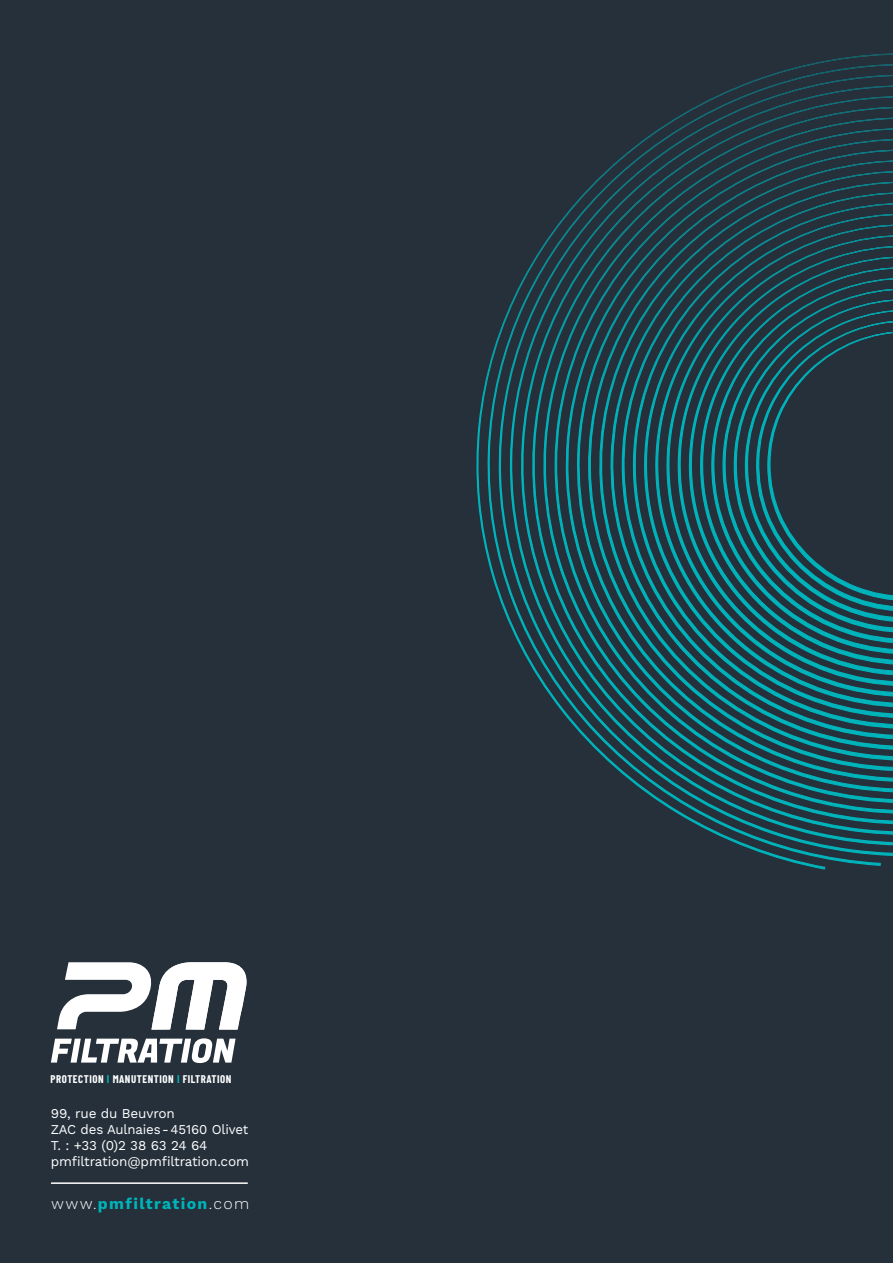
<style>
.page{position:relative;width:893px;height:1263px;background:#25303b}
.page>*{position:absolute;margin:0;border:0;box-sizing:border-box;transform-origin:0 0}
.t1{font:700 15.75px "Work Sans";letter-spacing:.09em;color:#00b3ba}
.t2{font:13.5px/16.2px "Work Sans";letter-spacing:-.01em;color:#fff}
.t3{font:700 10.8px "Barlow Condensed";letter-spacing:.05em;color:#fff}
.s1{color:#00b3ba}
.s2{font-weight:300;color:#fff}
</style>
<div class="page">
<svg style="left:476px;top:53px;width:417px;height:817px"></svg>
<hr style="left:51px;top:1182px;width:197px;height:2px;background:#fff">
<svg style="left:51px;top:1038px;width:185px;height:25px"></svg>
<svg style="left:57px;top:962px;width:190px;height:68px"></svg>
<p class="t3" style="left:50px;top:1072px;width:183px">PROTECTION <span class="s1">I</span> MANUTENTION <span class="s1">I</span> FILTRATION</p>
<p class="t2" style="left:51px;top:1106px;width:200px">99, rue du Beuvron<br>ZAC des Aulnaies-45160 Olivet<br>T. : +33 (0)2 38 63 24 64 pmfiltration@pmfiltration.com</p>
<p class="t1" style="left:51px;top:1194px;width:200px"><span class="s2">www.</span>pmfiltration<span class="s2">.com</span></p>
</div>
